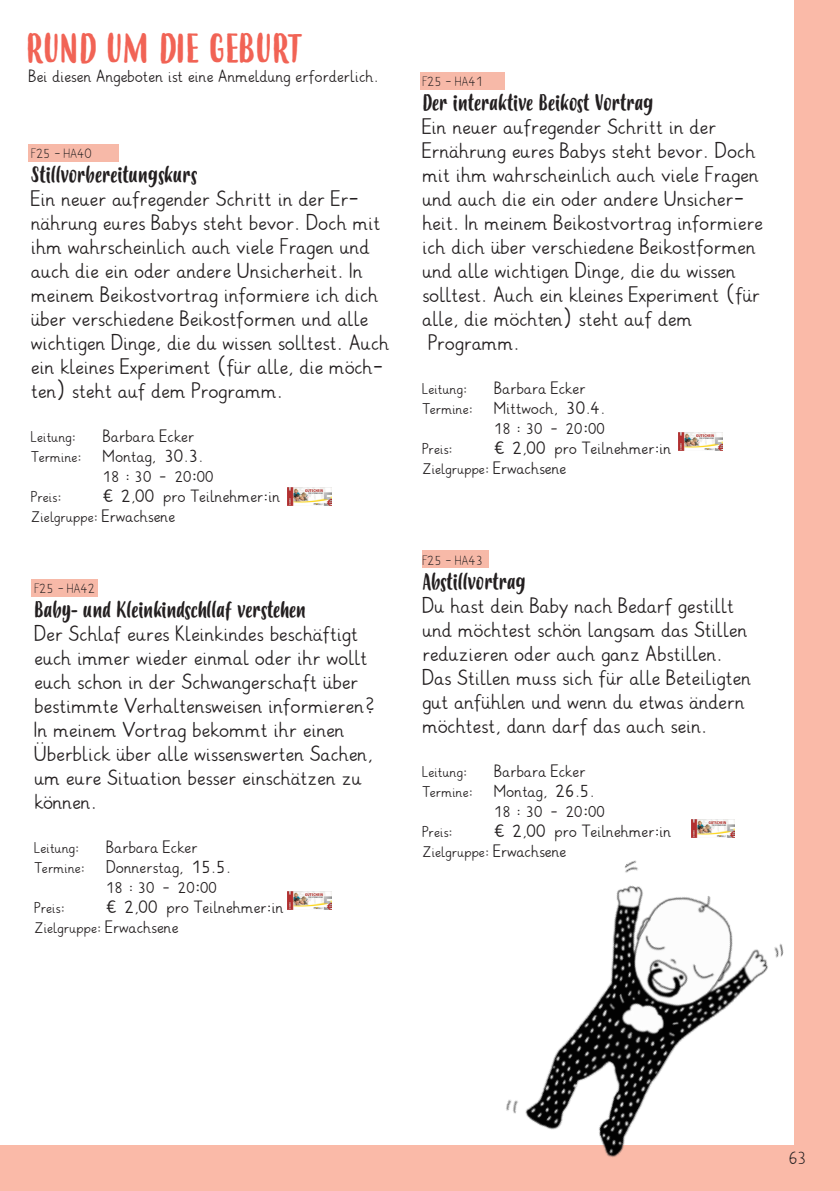
<style>
.page{position:relative;width:840px;height:1191px;background:#fff}
.page>*{position:absolute;margin:0;border:0;box-sizing:border-box;transform-origin:0 0}
.t1{font:40px "Budidaya";color:#f16355}
.t2{font:22px "Budidaya";color:#231f20}
.t3{font:20px/24px "Grundschrift";color:#231f20}
.t4{font:16px "Grundschrift";color:#231f20}
.t5{font:300 16px "Grundschrift";color:#231f20}
.t6{font:14px "Grundschrift";color:#231f20}
.t7{font:300 12px "Grundschrift";color:#231f20}
.s1{font-size:18px}
.s2{font-size:16px}
</style>
<div class="page">
<div style="left:420px;top:72px;width:84px;height:17px;background:#f7b9a8"></div>
<div style="left:0;top:1145px;width:839px;height:46px;background:#fabaa8"></div>
<div style="left:794px;top:0;width:45px;height:1191px;background:#fabaa8"></div>
<div style="left:29px;top:145px;width:90px;height:17px;background:#f7b9a8"></div>
<div style="left:422px;top:551px;width:67px;height:17px;background:#f7b9a8"></div>
<div style="left:31px;top:580px;width:67px;height:17px;background:#f7b9a8"></div>
<img style="left:287px;top:487px;width:44px;height:18px">
<img style="left:506px;top:860px;width:278px;height:298px">
<img style="left:678px;top:432px;width:43px;height:18px">
<img style="left:287px;top:891px;width:44px;height:18px">
<img style="left:691px;top:819px;width:43px;height:18px">
<p class="t1" style="left:26px;top:26px;width:276px">RUND UM DIE GEBURT</p>
<p class="t4" style="left:29px;top:66px;width:351px">Bei diesen Angeboten ist eine Anmeldung erforderlich.</p>
<p class="t7" style="left:31px;top:146px;width:62px">F25-HA40</p>
<p class="t2" style="left:31px;top:163px;width:167px">Stillvorbereitungskurs</p>
<p class="t3" style="left:31px;top:187px;width:359px">Ein neuer aufregender Schritt in der Er&shy;nährung eures Babys steht bevor. Doch mit ihm wahrscheinlich auch viele Fragen und auch die ein oder andere Unsicherheit. In meinem Beikostvortrag informiere ich dich über verschiedene Beikostformen und alle wichtigen Dinge, die du wissen solltest. Auch ein kleines Experiment (für alle, die möch&shy;ten) steht auf dem Programm.</p>
<p class="t6" style="left:31px;top:428px;width:46px">Leitung:</p>
<p class="t4" style="left:103px;top:427px;width:93px">Barbara Ecker</p>
<p class="t6" style="left:31px;top:448px;width:52px">Termine:</p>
<p class="t4" style="left:103px;top:447px;width:102px">Montag, 30.3.</p>
<p class="t6" style="left:103px;top:468px;width:112px">18:30 - 20<span class="s1">:</span>00</p>
<p class="t6" style="left:31px;top:488px;width:32px">Preis:</p>
<p class="t4" style="left:103px;top:487px;width:178px">€ 2,00 pro Teilnehmer:in</p>
<p class="t6" style="left:31px;top:508px;width:145px">Zielgruppe: <span class="s2">Erwachsene</span></p>
<p class="t7" style="left:34px;top:581px;width:62px">F25-HA42</p>
<p class="t2" style="left:34px;top:597px;width:273px">Baby- und Kleinkindschllaf verstehen</p>
<p class="t3" style="left:34px;top:622px;width:341px">Der Schlaf eures Kleinkindes beschäftigt euch immer wieder einmal oder ihr wollt euch schon in der Schwangerschaft über bestimmte Verhaltensweisen informieren?<br>In meinem Vortrag bekommt ihr einen Überblick über alle wissenswerten Sachen, um eure Situation besser einschätzen zu können.</p>
<p class="t6" style="left:34px;top:839px;width:46px">Leitung:</p>
<p class="t4" style="left:106px;top:837px;width:93px">Barbara Ecker</p>
<p class="t6" style="left:34px;top:859px;width:52px">Termine:</p>
<p class="t4" style="left:106px;top:857px;width:126px">Donnerstag, 15.5.</p>
<p class="t6" style="left:106px;top:879px;width:112px">18:30 - 20<span class="s1">:</span>00</p>
<p class="t6" style="left:34px;top:899px;width:32px">Preis:</p>
<p class="t4" style="left:106px;top:897px;width:178px">€ 2,00 pro Teilnehmer:in</p>
<p class="t6" style="left:34px;top:919px;width:145px">Zielgruppe: <span class="s2">Erwachsene</span></p>
<p class="t7" style="left:422px;top:74px;width:62px">F25-HA41</p>
<p class="t2" style="left:422px;top:90px;width:232px">Der interaktive Beikost Vortrag</p>
<p class="t3" style="left:422px;top:115px;width:295px">Ein neuer aufregender Schritt in der</p>
<p class="t3" style="left:422px;top:139px;width:334px">Ernährung eures Babys steht bevor. Doch</p>
<p class="t3" style="left:422px;top:163px;width:338px">mit ihm wahrscheinlich auch viele Fragen</p>
<p class="t3" style="left:422px;top:187px;width:324px">und auch die ein oder andere Unsicher-</p>
<p class="t3" style="left:422px;top:211px;width:342px">heit. In meinem Beikostvortrag informiere</p>
<p class="t3" style="left:422px;top:235px;width:335px">ich dich über verschiedene Beikostformen</p>
<p class="t3" style="left:422px;top:259px;width:315px">und alle wichtigen Dinge, die du wissen</p>
<p class="t3" style="left:422px;top:283px;width:339px">solltest. Auch ein kleines Experiment (für</p>
<p class="t3" style="left:422px;top:307px;width:271px">alle, die möchten) steht auf dem</p>
<p class="t3" style="left:428px;top:331px;width:93px">Programm.</p>
<p class="t6" style="left:422px;top:380px;width:46px">Leitung:</p>
<p class="t4" style="left:494px;top:378px;width:93px">Barbara Ecker</p>
<p class="t6" style="left:422px;top:400px;width:52px">Termine:</p>
<p class="t4" style="left:494px;top:398px;width:113px">Mittwoch, 30.4.</p>
<p class="t6" style="left:494px;top:420px;width:112px">18:30 - 20<span class="s1">:</span>00</p>
<p class="t6" style="left:422px;top:440px;width:32px">Preis:</p>
<p class="t4" style="left:494px;top:438px;width:178px">€ 2,00 pro Teilnehmer:in</p>
<p class="t6" style="left:422px;top:460px;width:145px">Zielgruppe: <span class="s2">Erwachsene</span></p>
<p class="t7" style="left:422px;top:552px;width:62px">F25-HA43</p>
<p class="t2" style="left:422px;top:569px;width:105px">Abstillvortrag</p>
<p class="t3" style="left:422px;top:593px;width:330px">Du hast dein Baby nach Bedarf gestillt und möchtest schön langsam das Stillen reduzieren oder auch ganz Abstillen.<br>Das Stillen muss sich für alle Beteiligten gut anfühlen und wenn du etwas ändern möchtest, dann darf das auch sein.</p>
<p class="t6" style="left:422px;top:763px;width:46px">Leitung:</p>
<p class="t4" style="left:494px;top:761px;width:93px">Barbara Ecker</p>
<p class="t6" style="left:422px;top:783px;width:52px">Termine:</p>
<p class="t4" style="left:494px;top:781px;width:102px">Montag, 26.5.</p>
<p class="t6" style="left:494px;top:803px;width:112px">18:30 - 20<span class="s1">:</span>00</p>
<p class="t6" style="left:422px;top:823px;width:32px">Preis:</p>
<p class="t4" style="left:494px;top:821px;width:178px">€ 2,00 pro Teilnehmer:in</p>
<p class="t6" style="left:422px;top:843px;width:145px">Zielgruppe: <span class="s2">Erwachsene</span></p>
<p class="t5" style="left:788px;top:1148px;width:20px">63</p>
</div>
